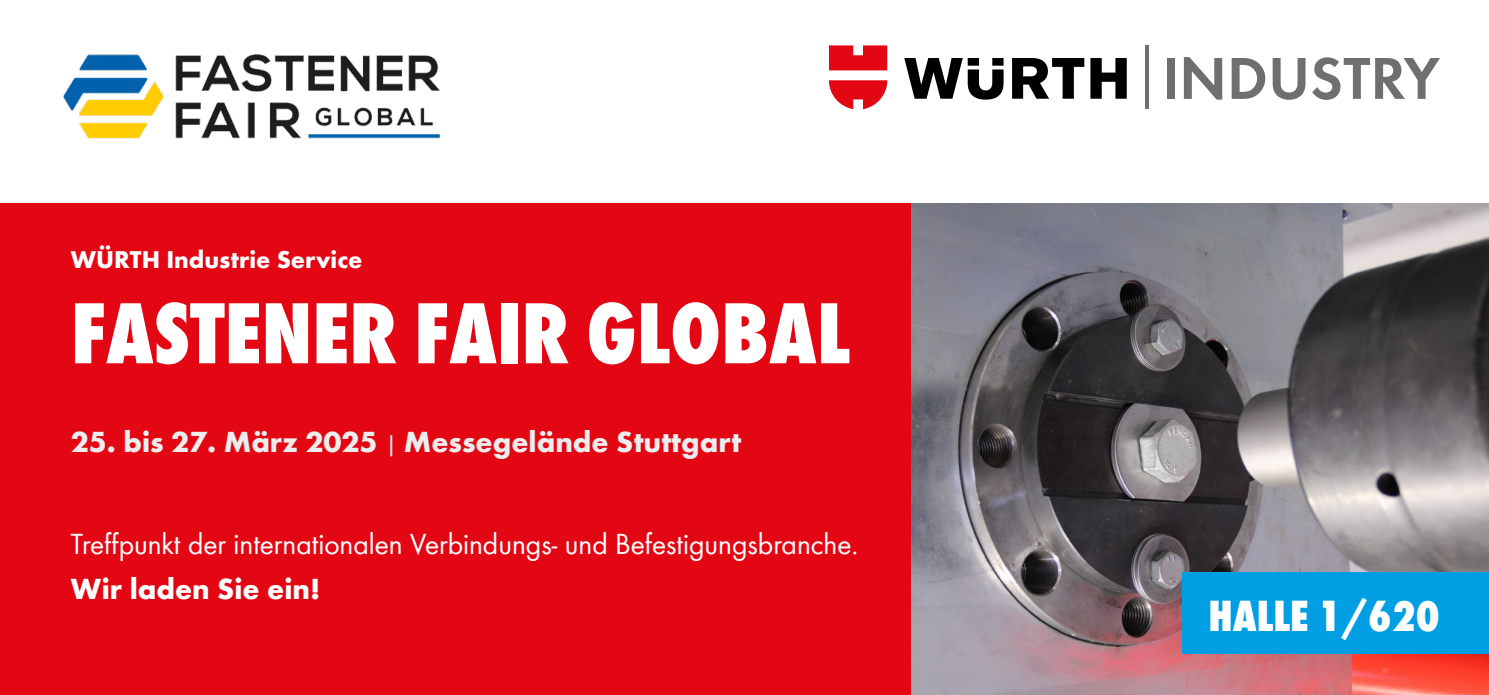
<style>
.page{position:relative;width:1489px;height:695px;background:#fff}
.page>*{position:absolute;margin:0;border:0;box-sizing:border-box;transform-origin:0 0}
.t1{font:800 condensed 90px "Wuerth Global";color:#fff}
.t2{font:45px "Wuerth Extra Bold Cond Caps";color:#fff}
.t3{font:30px "Wuerth";color:#fff}
.t4{font:700 30px "Wuerth";color:#ededed}
.t5{font:700 30px "Wuerth";color:#fff}
.t6{font:700 25px "Wuerth";color:#fff}
.s1{font-weight:400;font-size:25px}
</style>
<div class="page">
<div style="left:1166px;top:58px;width:8px;height:41px;background:#706f6f"></div>
<svg style="left:1183px;top:57px;width:39px;height:43px"></svg>
<svg style="left:1231px;top:58px;width:34px;height:41px"></svg>
<svg style="left:1272px;top:58px;width:33px;height:42px"></svg>
<svg style="left:1312px;top:57px;width:127px;height:43px"></svg>
<svg style="left:904px;top:58px;width:222px;height:42px"></svg>
<svg style="left:829px;top:45px;width:58px;height:64px"></svg>
<svg style="left:1145px;top:45px;width:3px;height:64px"></svg>
<div style="left:0;top:203px;width:911px;height:491px;background:#e30613"></div>
<img style="left:911px;top:203px;width:577px;height:491px">
<div style="left:1182px;top:572px;width:306px;height:82px;background:#009fe3"></div>
<img style="left:63px;top:54px;width:377px;height:85px">
<p class="t6" style="left:71px;top:241px;width:293px">WÜRTH Industrie Service</p>
<h1 class="t1" style="left:71px;top:279px;width:780px">FASTENER FAIR GLOBAL</h1>
<p class="t4" style="left:71px;top:419px;width:671px">25. bis 27. März 2025 <span class="s1">|</span> Messegelände Stuttgart</p>
<p class="t3" style="left:71px;top:523px;width:788px">Treffpunkt der internationalen Verbindungs- und Befestigungsbranche.</p>
<p class="t5" style="left:71px;top:566px;width:251px">Wir laden Sie ein!</p>
<h2 class="t2" style="left:1208px;top:584px;width:232px">Halle 1/620</h2>
</div>
